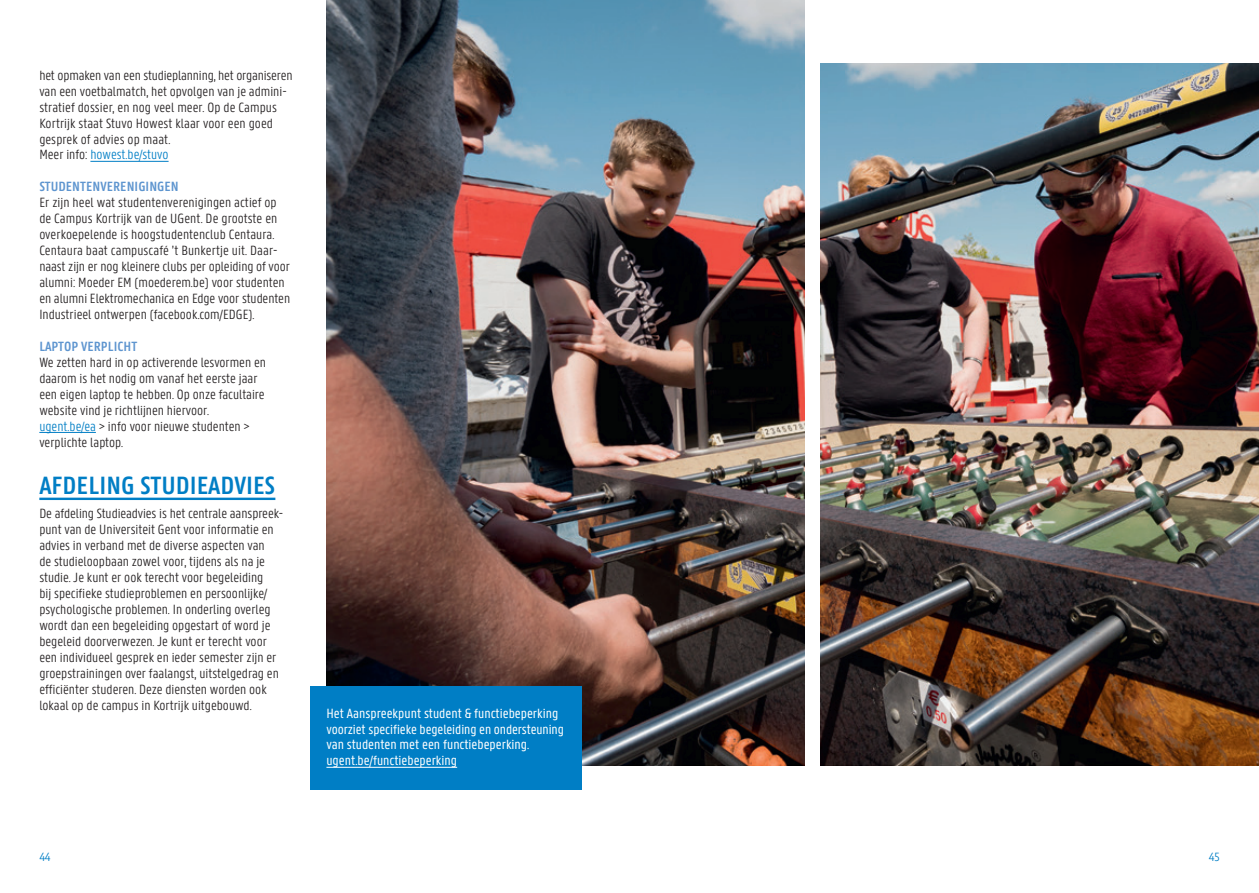
<style>
.page{position:relative;width:1259px;height:893px;background:#fff}
.page>*{position:absolute;margin:0;border:0;box-sizing:border-box;transform-origin:0 0}
.t1{font:600 26.7px "U Gent Panno Text";color:#007ec5}
.t2{font:300 14.25px/15.9px "U Gent Panno Text";color:#231f20}
.t3{font:14.25px/15.9px "U Gent Panno Text";color:#fff}
.t4{font:600 14.25px "U Gent Panno Text";color:#5e95cf}
.t5{font:300 12.75px "U Gent Panno Text";color:#007ec5}
.s1{color:#007ec5}
</style>
<div class="page">
<img style="left:821px;top:64px;width:438px;height:701px">
<img style="left:326px;top:0;width:479px;height:765px">
<hr style="left:90px;top:161px;width:79px;height:1px;background:#007ec5">
<hr style="left:39px;top:432px;width:57px;height:1px;background:#007ec5">
<hr style="left:39px;top:498px;width:236px;height:2px;background:#007ec5">
<div style="left:310px;top:686px;width:271px;height:103px;background:#007ec5"></div>
<hr style="left:326px;top:767px;width:131px;height:1px;background:#fff">
<p class="t2" style="left:39px;top:67px;width:255px">het opmaken van een studieplanning, het organiseren van een voetbalmatch, het opvolgen van je admini&shy;stratief dossier, en nog veel meer. Op de Campus Kortrijk staat Stuvo Howest klaar voor een goed gesprek of advies op maat.<br>Meer info: <span class="s1">howest.be/stuvo</span></p>
<p class="t4" style="left:39px;top:178px;width:141px">STUDENTENVERENIGINGEN</p>
<p class="t2" style="left:39px;top:195px;width:252px">Er zijn heel wat studentenverenigingen actief op de Campus Kortrijk van de UGent. De grootste en overkoepelende is hoogstudentenclub Centaura.<br>Centaura baat campuscafé ’t Bunkertje uit. Daar&shy;naast zijn er nog kleinere clubs per opleiding of voor alumni: Moeder EM (moederem.be) voor studenten en alumni Elektromechanica en Edge voor studenten Industrieel ontwerpen (facebook.com/EDGE).</p>
<p class="t4" style="left:39px;top:338px;width:99px">LAPTOP VERPLICHT</p>
<p class="t2" style="left:39px;top:354px;width:228px">We zetten hard in op activerende lesvormen en daarom is het nodig om vanaf het eerste jaar een eigen laptop te hebben. Op onze facultaire website vind je richtlijnen hiervoor. <span class="s1">ugent.be/ea</span> &gt; info voor nieuwe studenten &gt; verplichte laptop.</p>
<h1 class="t1" style="left:39px;top:469px;width:237px">AFDELING STUDIEADVIES</h1>
<p class="t2" style="left:39px;top:506px;width:245px">De afdeling Studieadvies is het centrale aanspreek&shy;punt van de Universiteit Gent voor informatie en advies in verband met de diverse aspecten van<br>de studieloopbaan zowel voor, tijdens als na je studie. Je kunt er ook terecht voor begeleiding<br>bij specifieke studieproblemen en persoonlijke/ psychologische problemen. In onderling overleg wordt dan een begeleiding opgestart of word je begeleid doorverwezen. Je kunt er terecht voor een individueel gesprek en ieder semester zijn er groepstrainingen over faalangst, uitstelgedrag en efficiënter studeren. Deze diensten worden ook lokaal op de campus in Kortrijk uitgebouwd.</p>
<p class="t3" style="left:326px;top:705px;width:239px">Het Aanspreekpunt student &amp; functiebeperking voorziet specifieke begeleiding en ondersteuning van studenten met een functiebeperking. ugent.be/functiebeperking</p>
<p class="t5" style="left:39px;top:849px;width:13px">44</p>
<p class="t5" style="left:1208px;top:849px;width:12px">45</p>
</div>
